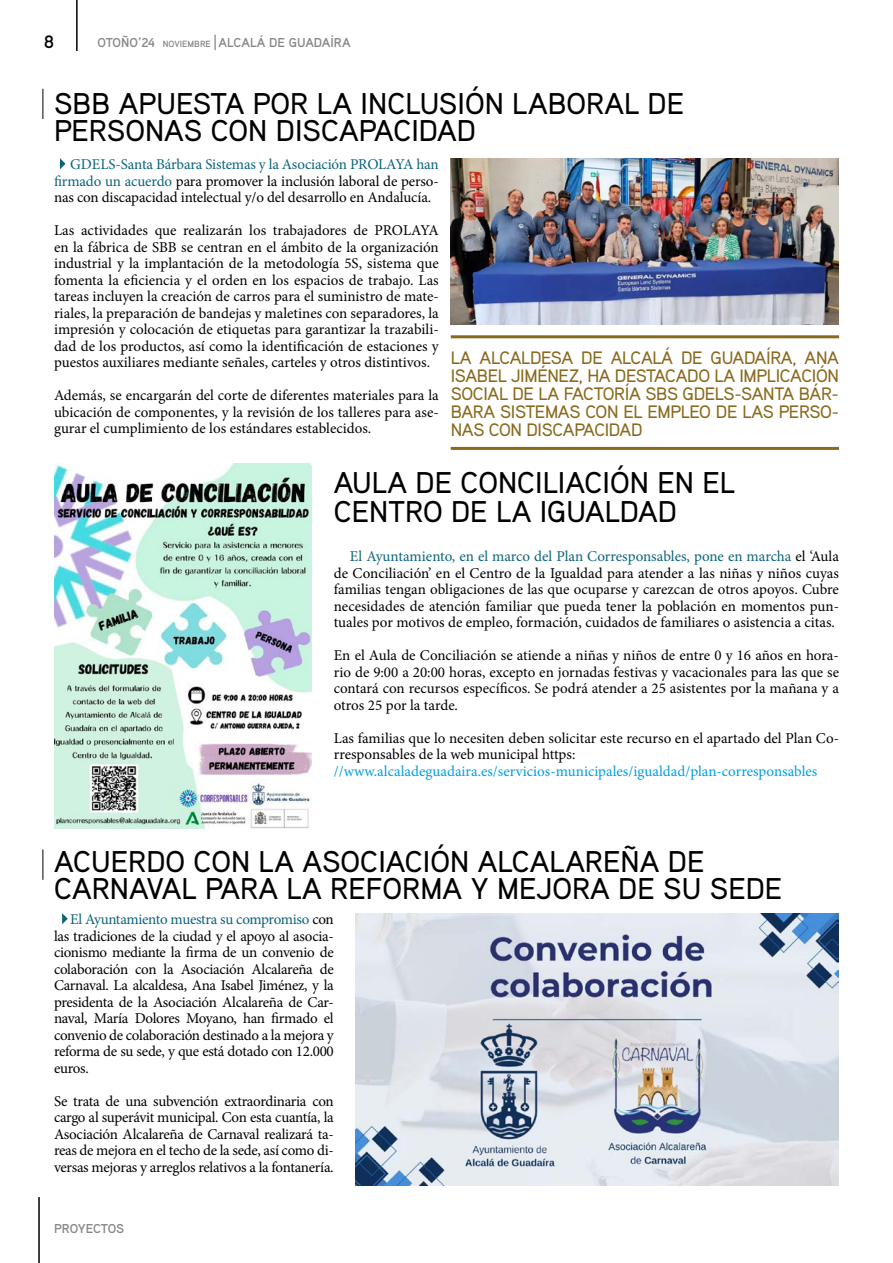
<style>
.page{position:relative;width:893px;height:1263px;background:#fff}
.page>*{position:absolute;margin:0;border:0;box-sizing:border-box;transform-origin:0 0}
.t1{font:500 30px/27px "Aaux Pro";color:#000}
.t2{font:500 18px/18px "Aaux Pro";letter-spacing:-.02em;color:#8a691d;text-align:justify}
.t3{font:700 18px "Aaux Pro";color:#000}
.t4{font:15px/16.5px "Minion Pro";letter-spacing:-.005em;color:#000;text-align:justify}
.t5{font:15px "Minion Pro";color:#009fe3}
.t6{font:700 12.9px "Aaux Pro";color:#878787}
.s1{font-size:9px}
.s2{color:#0b647c}
</style>
<div class="page">
<hr style="left:38px;top:1197px;width:2px;height:66px;background:#000">
<hr style="left:76px;top:0;width:2px;height:51px;background:#000">
<svg style="left:60px;top:158px;width:6px;height:11px"></svg>
<svg style="left:62px;top:913px;width:6px;height:11px"></svg>
<hr style="left:451px;top:335px;width:388px;height:3px;background:#8a691d">
<hr style="left:451px;top:447px;width:388px;height:3px;background:#8a691d">
<hr style="left:43px;top:89px;width:1px;height:30px;background:#000">
<hr style="left:43px;top:849px;width:1px;height:31px;background:#000">
<img style="left:451px;top:158px;width:388px;height:167px">
<img style="left:54px;top:464px;width:258px;height:365px">
<svg style="left:214px;top:35px;width:2px;height:15px"></svg>
<img style="left:356px;top:914px;width:483px;height:272px">
<p class="t3" style="left:44px;top:30px;width:11px">8</p>
<p class="t6" style="left:98px;top:35px;width:255px">OTOÑO’24 <span class="s1">NOVIEMBRE</span> ALCALÁ DE GUADAÍRA</p>
<h1 class="t1" style="left:54px;top:90px;width:632px">SBB APUESTA POR LA INCLUSIÓN LABORAL DE<br>PERSONAS CON DISCAPACIDAD</h1>
<p class="t4" style="left:54px;top:156px;width:386px;text-indent:16px"><span class="s2">GDELS-Santa Bárbara Sistemas y la Asociación PROLAYA han firmado un acuerdo</span> para promover la inclusión laboral de perso&shy;nas con discapacidad intelectual y/o del desarrollo en Andalucía.</p>
<p class="t4" style="left:54px;top:222px;width:386px">Las actividades que realizarán los trabajadores de PROLAYA en la fábrica de SBB se centran en el ámbito de la organización industrial y la implantación de la metodología 5S, sistema que fomenta la eficiencia y el orden en los espacios de trabajo. Las tareas incluyen la creación de carros para el suministro de mate&shy;riales, la preparación de bandejas y maletines con separadores, la impresión y colocación de etiquetas para garantizar la trazabili&shy;dad de los productos, así como la identificación de estaciones y puestos auxiliares mediante señales, carteles y otros distintivos.</p>
<p class="t4" style="left:54px;top:387px;width:386px">Además, se encargarán del corte de diferentes materiales para la ubicación de componentes, y la revisión de los talleres para ase&shy;gurar el cumplimiento de los estándares establecidos.</p>
<p class="t2" style="left:451px;top:348px;width:390px">LA ALCALDESA DE ALCALÁ DE GUADAÍRA, ANA ISABEL JIMÉNEZ, HA DESTACADO LA IMPLICACIÓN SOCIAL DE LA FACTORÍA SBS GDELS-SANTA BÁR-BARA SISTEMAS CON EL EMPLEO DE LAS PERSO-NAS CON DISCAPACIDAD</p>
<h1 class="t1" style="left:334px;top:468px;width:402px;line-height:28.5px">AULA DE CONCILIACIÓN EN EL<br>CENTRO DE LA IGUALDAD</h1>
<p class="t4" style="left:334px;top:548px;width:507px;text-indent:16px"><span class="s2">El Ayuntamiento, en el marco del Plan Corresponsables, pone en marcha</span> el ‘Aula de Conciliación’ en el Centro de la Igualdad para atender a las niñas y niños cuyas familias tengan obligaciones de las que ocuparse y carezcan de otros apoyos. Cubre necesidades de atención familiar que pueda tener la población en momentos pun&shy;tuales por motivos de empleo, formación, cuidados de familiares o asistencia a citas.</p>
<p class="t4" style="left:334px;top:647px;width:507px">En el Aula de Conciliación se atiende a niñas y niños de entre 0 y 16 años en hora&shy;rio de 9:00 a 20:00 horas, excepto en jornadas festivas y vacacionales para las que se contará con recursos específicos. Se podrá atender a 25 asistentes por la mañana y a otros 25 por la tarde.</p>
<p class="t4" style="left:334px;top:730px;width:507px">Las familias que lo necesiten deben solicitar este recurso en el apartado del Plan Co&shy;rresponsables de la web municipal https:</p>
<p class="t5" style="left:334px;top:761px;width:485px">//www.alcaladeguadaira.es/servicios-municipales/igualdad/plan-corresponsables</p>
<h1 class="t1" style="left:54px;top:847px;width:730px">ACUERDO CON LA ASOCIACIÓN ALCALAREÑA DE<br>CARNAVAL PARA LA REFORMA Y MEJORA DE SU SEDE</h1>
<p class="t4" style="left:54px;top:911px;width:281px;text-indent:16px"><span class="s2">El Ayuntamiento muestra su compromiso</span> con las tradiciones de la ciudad y el apoyo al asocia&shy;cionismo mediante la firma de un convenio de colaboración con la Asociación Alcalareña de Carnaval. La alcaldesa, Ana Isabel Jiménez, y la presidenta de la Asociación Alcalareña de Car&shy;naval, María Dolores Moyano, han firmado el convenio de colaboración destinado a la mejora y reforma de su sede, y que está dotado con 12.000 euros.</p>
<p class="t4" style="left:54px;top:1092px;width:281px">Se trata de una subvención extraordinaria con cargo al superávit municipal. Con esta cuantía, la Asociación Alcalareña de Carnaval realizará ta&shy;reas de mejora en el techo de la sede, así como di&shy;versas mejoras y arreglos relativos a la fontanería.</p>
<p class="t6" style="left:54px;top:1220px;width:72px">PROYECTOS</p>
</div>
